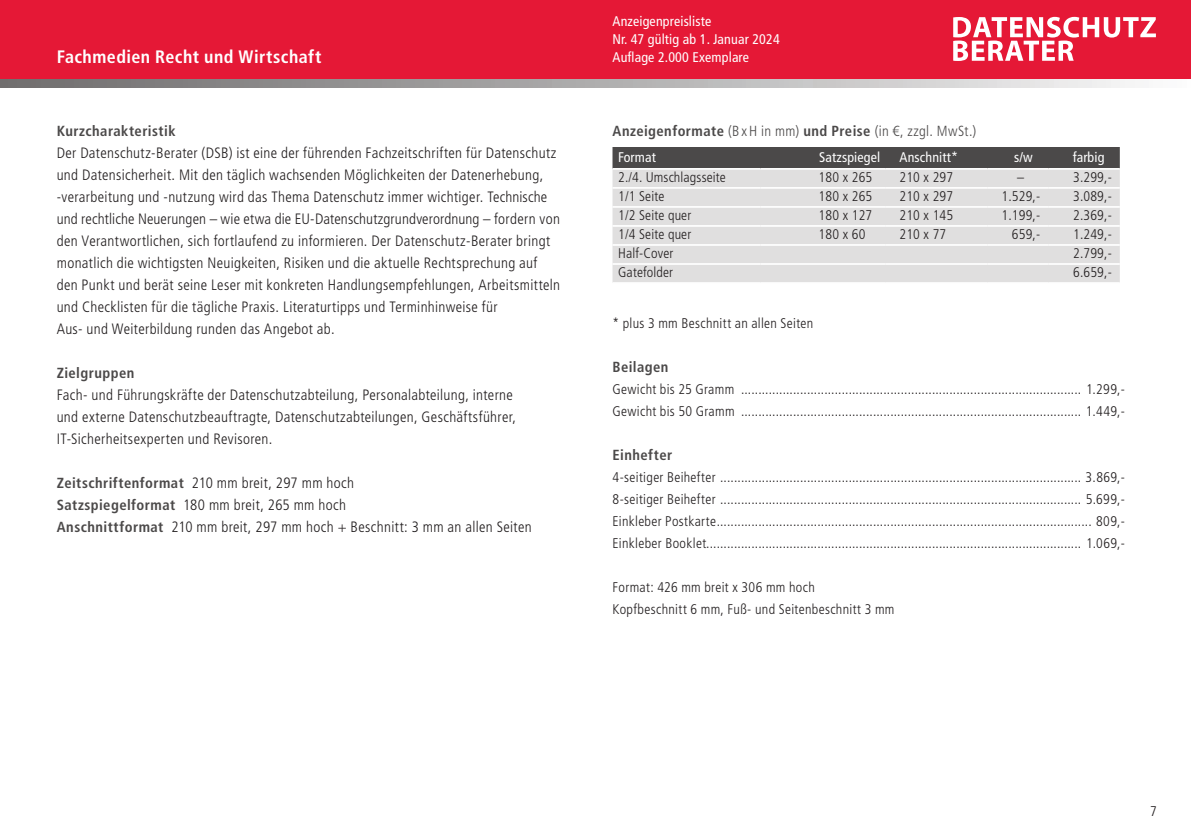
<style>
.page{position:relative;width:1191px;height:840px;background:#fff}
.page>*{position:absolute;margin:0;border:0;box-sizing:border-box;transform-origin:0 0}
.t1{font:700 condensed 18px "Frutiger LT Std";letter-spacing:.025em;color:#fff}
.t2{font:300 condensed 15px/22px "Frutiger LT Std";letter-spacing:.02em;color:#231f20}
.t3{font:300 condensed 14.6px "Frutiger LT Std";letter-spacing:.02em;color:#4b4949}
.t4{font:700 condensed 14.6px "Frutiger LT Std";letter-spacing:.03em;color:#4b4949}
.t5{font:300 condensed 14px/22px "Frutiger LT Std";letter-spacing:.02em;color:#231f20}
.t6{font:condensed 14px/18px "Frutiger LT Std";letter-spacing:.01em;color:#fff}
.s1{font-weight:700;font-size:14.6px;color:#4b4949}
.s2{font-weight:700}
</style>
<div class="page">
<div style="left:0;top:0;width:1191px;height:79px;background:#e51836"></div>
<svg style="left:0;top:79px;width:1125px;height:9px;background:#acabab"></svg>
<div style="left:612px;top:147px;width:507px;height:21px;background:#4b4949"></div>
<div style="left:612px;top:170px;width:507px;height:112px;background:#e0dfdf"></div>
<hr style="left:612px;top:187px;width:148px;height:2px;background:#fff">
<hr style="left:760px;top:187px;width:126px;height:2px;background:#fff">
<hr style="left:886px;top:187px;width:101px;height:2px;background:#fff">
<hr style="left:987px;top:187px;width:61px;height:2px;background:#fff">
<hr style="left:1048px;top:187px;width:71px;height:2px;background:#fff">
<hr style="left:612px;top:206px;width:148px;height:2px;background:#fff">
<hr style="left:760px;top:206px;width:126px;height:2px;background:#fff">
<hr style="left:886px;top:206px;width:101px;height:2px;background:#fff">
<hr style="left:987px;top:206px;width:61px;height:2px;background:#fff">
<hr style="left:1048px;top:206px;width:71px;height:2px;background:#fff">
<hr style="left:612px;top:225px;width:148px;height:2px;background:#fff">
<hr style="left:760px;top:225px;width:126px;height:2px;background:#fff">
<hr style="left:886px;top:225px;width:101px;height:2px;background:#fff">
<hr style="left:987px;top:225px;width:61px;height:2px;background:#fff">
<hr style="left:1048px;top:225px;width:71px;height:2px;background:#fff">
<hr style="left:612px;top:244px;width:148px;height:2px;background:#fff">
<hr style="left:760px;top:244px;width:126px;height:2px;background:#fff">
<hr style="left:886px;top:244px;width:101px;height:2px;background:#fff">
<hr style="left:987px;top:244px;width:61px;height:2px;background:#fff">
<hr style="left:1048px;top:244px;width:71px;height:2px;background:#fff">
<hr style="left:612px;top:263px;width:148px;height:2px;background:#fff">
<hr style="left:760px;top:263px;width:126px;height:2px;background:#fff">
<hr style="left:886px;top:263px;width:101px;height:2px;background:#fff">
<hr style="left:987px;top:263px;width:61px;height:2px;background:#fff">
<hr style="left:1048px;top:263px;width:71px;height:2px;background:#fff">
<svg style="left:953px;top:17px;width:203px;height:44px"></svg>
<p class="t1" style="left:57px;top:46px;width:266px">Fachmedien Recht und Wirtschaft</p>
<p class="t4" style="left:57px;top:122px;width:120px">Kurzcharakteristik</p>
<p class="t2" style="left:57px;top:142px;width:505px">Der Datenschutz-Berater (DSB) ist eine der führenden Fachzeitschriften für Datenschutz und Datensicherheit. Mit den täglich wachsenden Möglichkeiten der Daten erhebung, -verarbeitung und -nutzung wird das Thema Datenschutz immer wichtiger. Technische und rechtliche Neuerungen – wie etwa die EU-Datenschutzgrundverordnung – fordern von den Verantwortlichen, sich fortlaufend zu informieren. Der Datenschutz-Berater bringt monatlich die wichtigsten Neuigkeiten, Risiken und die aktuelle Rechtsprechung auf den Punkt und berät seine Leser mit konkreten Handlungsempfehlungen, Arbeits mitteln und Checklisten für die tägliche Praxis. Literaturtipps und Terminhinweise für<br>Aus- und Weiterbildung runden das Angebot ab.</p>
<p class="t4" style="left:57px;top:364px;width:79px">Zielgruppen</p>
<p class="t2" style="left:57px;top:384px;width:461px">Fach- und Führungskräfte der Datenschutzabteilung, Personalabteilung, interne und externe Datenschutzbeauftragte, Datenschutzabteilungen, Geschäftsführer,<br>IT-Sicherheitsexperten und Revisoren.</p>
<p class="t2" style="left:57px;top:472px;width:476px"><span class="s1">Zeitschriftenformat</span> 210 mm breit, 297 mm hoch<br><span class="s1">Satzspiegelformat</span> 180 mm breit, 265 mm hoch<br><span class="s1">Anschnittformat</span> 210 mm breit, 297 mm hoch + Beschnitt: 3 mm an allen Seiten</p>
<p class="t6" style="left:612px;top:12px;width:169px">Anzeigenpreisliste<br>Nr. 47 gültig ab 1. Januar 2024<br>Auflage 2.000 Exemplare</p>
<p class="t3" style="left:612px;top:122px;width:365px"><span class="s2">Anzeigenformate</span> (B x H in mm) <span class="s2">und Preise</span> (in €, zzgl. MwSt.)</p>
<p class="t6" style="left:618px;top:148px;width:39px">Format</p>
<p class="t6" style="left:819px;top:148px;width:62px">Satzspiegel</p>
<p class="t6" style="left:899px;top:148px;width:60px">Anschnitt*</p>
<p class="t6" style="left:1014px;top:148px;width:20px">s/w</p>
<p class="t6" style="left:1072px;top:148px;width:33px">farbig</p>
<p class="t5" style="left:618px;top:166px;width:109px">2./4. Umschlagsseite</p>
<p class="t5" style="left:818px;top:166px;width:55px">180 x 265</p>
<p class="t5" style="left:899px;top:166px;width:55px">210 x 297</p>
<p class="t5" style="left:1017px;top:166px;width:8px">–</p>
<p class="t5" style="left:1073px;top:166px;width:40px">3.299,-</p>
<p class="t5" style="left:618px;top:185px;width:48px">1/1 Seite</p>
<p class="t5" style="left:818px;top:185px;width:55px">180 x 265</p>
<p class="t5" style="left:899px;top:185px;width:55px">210 x 297</p>
<p class="t5" style="left:1001px;top:185px;width:40px">1.529,-</p>
<p class="t5" style="left:1073px;top:185px;width:40px">3.089,-</p>
<p class="t5" style="left:618px;top:204px;width:75px">1/2 Seite quer</p>
<p class="t5" style="left:818px;top:204px;width:55px">180 x 127</p>
<p class="t5" style="left:899px;top:204px;width:55px">210 x 145</p>
<p class="t5" style="left:1001px;top:204px;width:40px">1.199,-</p>
<p class="t5" style="left:1073px;top:204px;width:40px">2.369,-</p>
<p class="t5" style="left:618px;top:223px;width:75px">1/4 Seite quer</p>
<p class="t5" style="left:818px;top:223px;width:48px">180 x 60</p>
<p class="t5" style="left:899px;top:223px;width:48px">210 x 77</p>
<p class="t5" style="left:1012px;top:223px;width:30px">659,-</p>
<p class="t5" style="left:1073px;top:223px;width:40px">1.249,-</p>
<p class="t5" style="left:618px;top:242px;width:57px">Half-Cover</p>
<p class="t5" style="left:1073px;top:242px;width:40px">2.799,-</p>
<p class="t5" style="left:618px;top:261px;width:56px">Gatefolder</p>
<p class="t5" style="left:1073px;top:261px;width:40px">6.659,-</p>
<p class="t5" style="left:612px;top:312px;width:202px">* plus 3 mm Beschnitt an allen Seiten</p>
<p class="t4" style="left:612px;top:358px;width:57px">Beilagen</p>
<p class="t5" style="left:612px;top:378px;width:514px">Gewicht bis 25 Gramm .................................................................................................. 1.299,-<br>Gewicht bis 50 Gramm .................................................................................................. 1.449,-</p>
<p class="t4" style="left:612px;top:446px;width:61px">Einhefter</p>
<p class="t5" style="left:612px;top:466px;width:514px;text-align:justify">4-seitiger Beihefter ........................................................................................................ 3.869,- 8-seitiger Beihefter ........................................................................................................ 5.699,- Einkleber Postkarte ............................................................................................................ 809,- Einkleber Booklet............................................................................................................ 1.069,-</p>
<p class="t5" style="left:612px;top:576px;width:283px">Format: 426 mm breit x 306 mm hoch<br>Kopfbeschnitt 6 mm, Fuß- und Seitenbeschnitt 3 mm</p>
<p class="t5" style="left:1150px;top:800px;width:8px">7</p>
</div>
